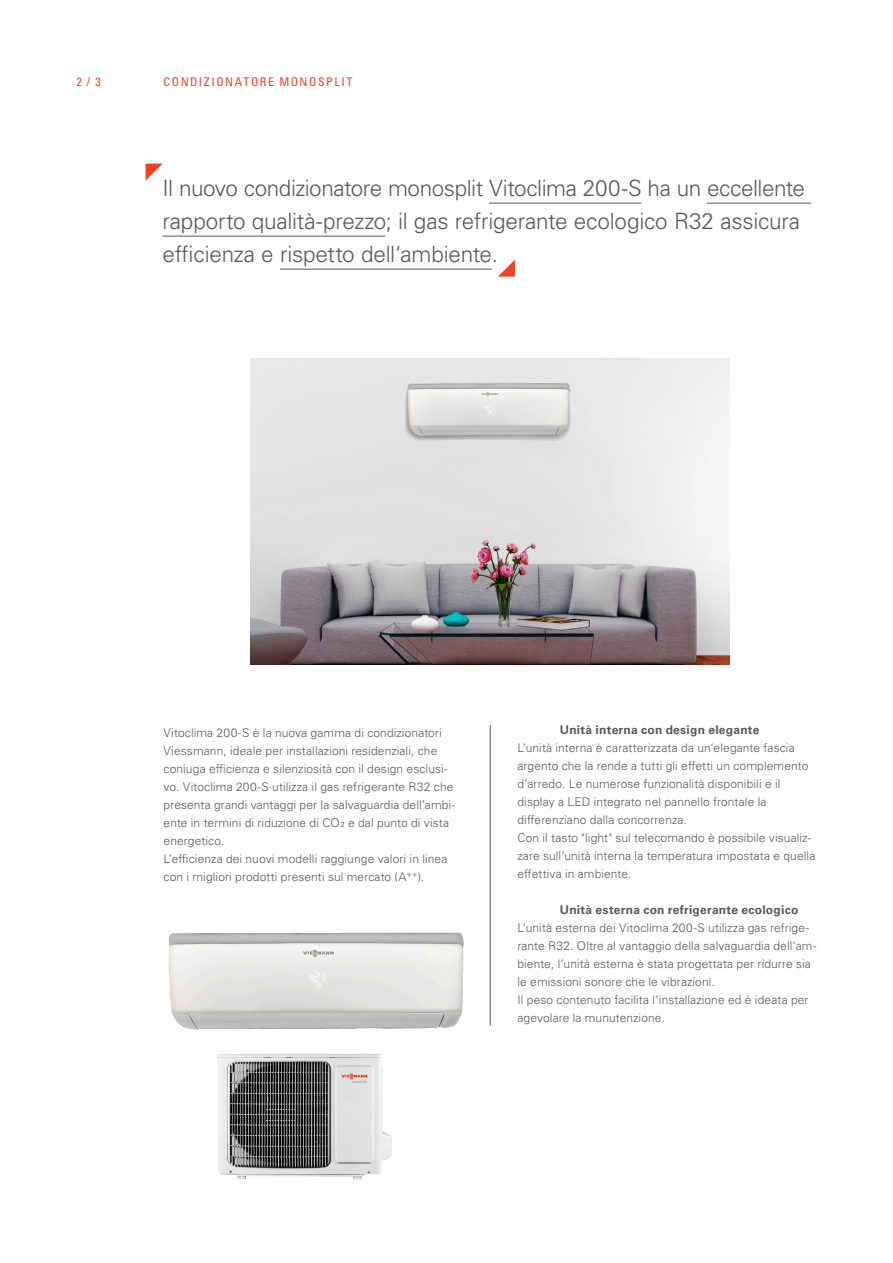
<style>
.page{position:relative;width:893px;height:1263px;background:#fff}
.page>*{position:absolute;margin:0;border:0;box-sizing:border-box;transform-origin:0 0}
.Teaser___Univers_Lig{font:300 22.5px/33px "Univers LTCYR 45";letter-spacing:-.015em;color:#57585a}
.Copy___Univers_Light{font:300 12px/18px "Univers LTCYR 45";letter-spacing:.01em;color:#57585a}
.Zwischenheadline___U{font:700 12px "Univers LTCYR 65";letter-spacing:.02em;color:#57585a}
.Topic{font:condensed 12px "Univers LTCYR 57";letter-spacing:.125em;color:#ef4222}
.Pagina___Univers_Con{font:condensed 12px "Univers LTCYR 57";color:#ef4222}
</style>
<div class="page">
<img style="left:251px;top:359px;width:478px;height:306px">
<img style="left:217px;top:1053px;width:175px;height:127px">
<img style="left:168px;top:932px;width:296px;height:98px">
<hr style="left:490px;top:725px;width:1px;height:301px;background:#57585a">
<hr style="left:489px;top:203px;width:153px;height:1px;background:#57585a">
<hr style="left:707px;top:203px;width:104px;height:1px;background:#57585a">
<hr style="left:163px;top:236px;width:223px;height:1px;background:#57585a">
<hr style="left:280px;top:269px;width:212px;height:1px;background:#57585a">
<svg style="left:146px;top:164px;width:16px;height:16px"></svg>
<svg style="left:498px;top:260px;width:17px;height:17px"></svg>
<p class="Pagina___Univers_Con" style="left:77px;top:74px;width:26px">2 / 3</p>
<p class="Topic" style="left:164px;top:74px;width:191px">CONDIZIONATORE MONOSPLIT</p>
<p class="Teaser___Univers_Lig" style="left:163px;top:171px;width:644px">Il nuovo condizionatore monosplit Vitoclima 200-S ha un eccellente rapporto qualità-prezzo; il gas refrigerante ecologico R32 assicura efficienza e rispetto dell‘ambiente.</p>
<p class="Copy___Univers_Light" style="left:164px;top:723px;width:293px">Vitoclima 200-S è la nuova gamma di condizionatori Viessmann, ideale per installazioni residenziali, che coniuga efficienza e silenziosità con il design esclusi&shy;vo. Vitoclima 200-S utilizza il gas refrigerante R32 che presenta grandi vantaggi per la salvaguardia dell’ambi&shy;ente in termini di riduzione di CO₂ e dal punto di vista energetico.</p>
<p class="Copy___Univers_Light" style="left:164px;top:849px;width:285px">L’efficienza dei nuovi modelli raggiunge valori in linea con i migliori prodotti presenti sul mercato (A<sup>++</sup>).</p>
<p class="Zwischenheadline___U" style="left:560px;top:721px;width:201px">Unità interna con design elegante</p>
<p class="Copy___Univers_Light" style="left:517px;top:738px;width:292px">L‘unità interna è caratterizzata da un‘elegante fascia argento che la rende a tutti gli effetti un complemento d‘arredo. Le numerose funzionalità disponibili e il display a LED integrato nel pannello frontale la differenziano dalla concorrenza.</p>
<p class="Copy___Univers_Light" style="left:517px;top:828px;width:299px">Con il tasto "light" sul telecomando è possibile visualiz&shy;zare sull‘unità interna la temperatura impostata e quella effettiva in ambiente.</p>
<p class="Zwischenheadline___U" style="left:560px;top:901px;width:240px">Unità esterna con refrigerante ecologico</p>
<p class="Copy___Univers_Light" style="left:517px;top:918px;width:300px">L‘unità esterna dei Vitoclima 200-S utilizza gas refrige&shy;rante R32. Oltre al vantaggio della salvaguardia dell‘am&shy;biente, l‘unità esterna è stata progettata per ridurre sia le emissioni sonore che le vibrazioni.</p>
<p class="Copy___Univers_Light" style="left:517px;top:990px;width:293px">Il peso contenuto facilita l‘installazione ed è ideata per agevolare la munutenzione.</p>
</div>
